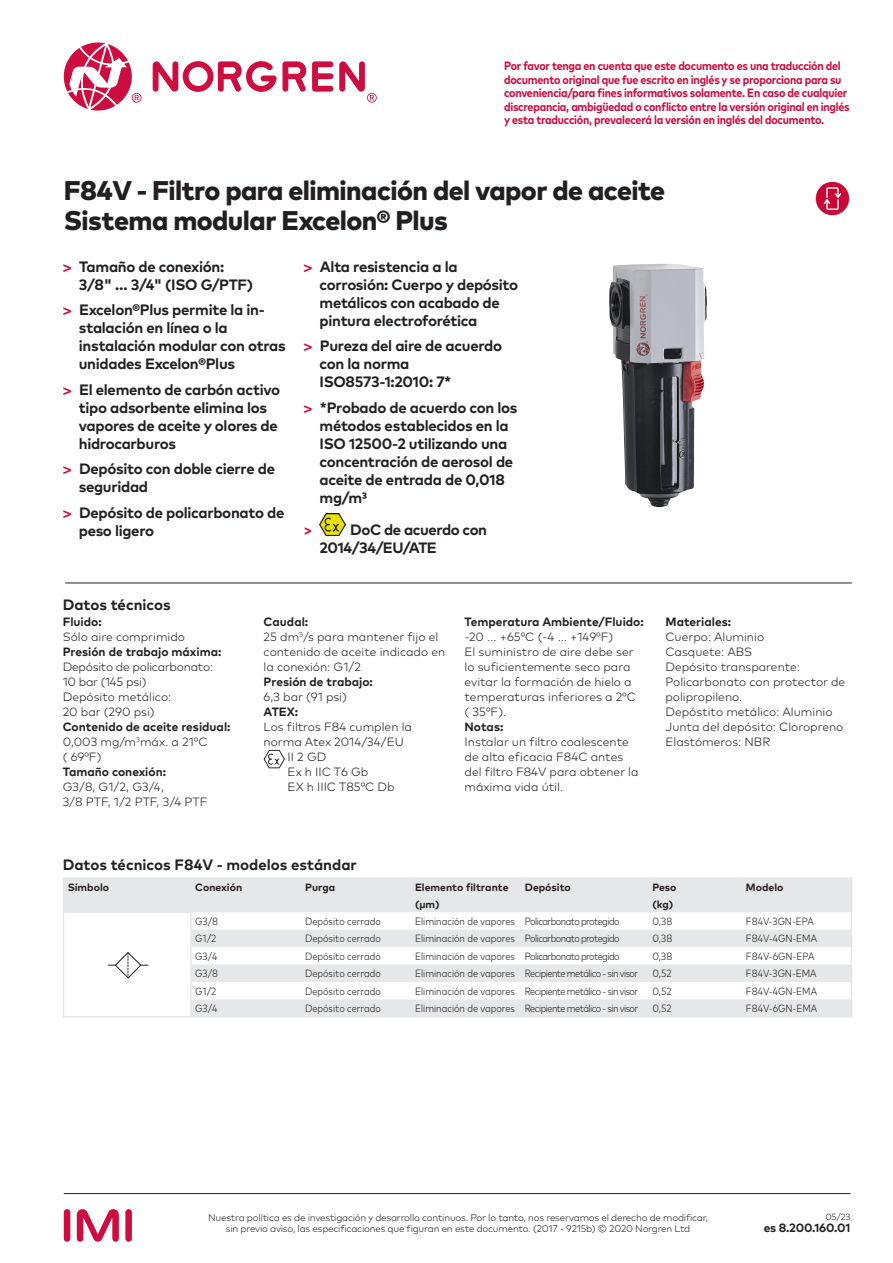
<style>
.page{position:relative;width:893px;height:1263px;background:#fff}
.page>*{position:absolute;margin:0;border:0;box-sizing:border-box;transform-origin:0 0}
.t1{font:800 27px/30px "Mark Pro";letter-spacing:-.02em;color:#231f20}
.t2{font:700 15px/18px "Mark Pro";letter-spacing:-.02em;color:#231f20}
.t3{font:700 15px "Mark Pro";color:#231f20}
.t4{font:700 15px "Mark Pro";color:#cd0d40}
.t5{font:300 12px/15px "Mark Pro";color:#231f20}
.t6{font:700 condensed 12px/13.5px "Mark Pro";letter-spacing:-.02em;color:#cd0d40}
.t7{font:700 12px/15px "Mark Pro";color:#231f20}
.t8{font:300 12px/15px "Mark Pro";letter-spacing:-.02em;color:#231f20}
.t9{font:700 12px "Mark Pro";letter-spacing:-.02em;color:#231f20}
.t10{font:300 condensed 10.5px "Mark Pro";letter-spacing:-.05em;color:#231f20}
.t11{font:300 condensed 10.5px "Mark Pro";color:#231f20}
.t12{font:700 10.5px "Mark Pro";color:#231f20}
.t13{font:300 9.75px/11.2px "Mark Pro";letter-spacing:-.02em;color:#231f20;text-align:center}
.t14{font:300 9px "Mark Pro";color:#231f20}
.s1{font-family:"Helvetica Neue LTW1 G";color:#cd0d40}
.s2{font-weight:300}
.s3{font-weight:700}
</style>
<div class="page">
<img style="left:609px;top:263px;width:98px;height:244px">
<hr style="left:64px;top:1193px;width:786px;height:1px;background:#231f20">
<div style="left:125px;top:1209px;width:7px;height:33px;background:#cd0d40;border-radius:3px"></div>
<div style="left:64px;top:1209px;width:6px;height:33px;background:#cd0d40;border-radius:3px"></div>
<svg style="left:77px;top:1209px;width:42px;height:33px"></svg>
<svg style="left:339px;top:61px;width:38px;height:42px"></svg>
<svg style="left:153px;top:61px;width:153px;height:31px"></svg>
<svg style="left:312px;top:61px;width:21px;height:31px"></svg>
<svg style="left:64px;top:43px;width:77px;height:68px"></svg>
<img style="left:815px;top:181px;width:35px;height:35px">
<hr style="left:65px;top:583px;width:787px;height:1px;background:#231f20">
<img style="left:320px;top:513px;width:25px;height:22px">
<svg style="left:64px;top:879px;width:787px;height:137px;fill:#e6e7e9"></svg>
<hr style="left:63px;top:1016px;width:128px;height:1px;background:#e6e7e9">
<hr style="left:63px;top:877px;width:128px;height:2px;background:#e6e7e9">
<hr style="left:191px;top:877px;width:110px;height:2px;background:#e6e7e9">
<hr style="left:301px;top:877px;width:110px;height:2px;background:#e6e7e9">
<hr style="left:411px;top:877px;width:110px;height:2px;background:#e6e7e9">
<hr style="left:521px;top:877px;width:127px;height:2px;background:#e6e7e9">
<hr style="left:648px;top:877px;width:94px;height:2px;background:#e6e7e9">
<hr style="left:742px;top:877px;width:110px;height:2px;background:#e6e7e9">
<svg style="left:851px;top:879px;width:1px;height:137px"></svg>
<hr style="left:191px;top:1016px;width:110px;height:1px;background:#e6e7e9">
<hr style="left:301px;top:1016px;width:110px;height:1px;background:#e6e7e9">
<hr style="left:411px;top:1016px;width:110px;height:1px;background:#e6e7e9">
<hr style="left:521px;top:1016px;width:127px;height:1px;background:#e6e7e9">
<hr style="left:648px;top:1016px;width:94px;height:1px;background:#e6e7e9">
<hr style="left:742px;top:1016px;width:110px;height:1px;background:#e6e7e9">
<hr style="left:63px;top:894px;width:129px;height:2px;background:#e6e7e9">
<hr style="left:63px;top:911px;width:129px;height:2px;background:#e6e7e9">
<svg style="left:63px;top:879px;width:1px;height:137px"></svg>
<svg style="left:190px;top:896px;width:2px;height:120px"></svg>
<svg style="left:108px;top:951px;width:40px;height:28px"></svg>
<svg style="left:264px;top:750px;width:21px;height:18px"></svg>
<p class="t6" style="left:504px;top:58px;width:347px">Por favor tenga en cuenta que este documento es una traducción del documento original que fue escrito en inglés y se proporciona para su conveniencia/para fines informativos solamente. En caso de cualquier discrepancia, ambigüedad o conflicto entre la versión original en inglés y esta traducción, prevalecerá la versión en inglés del documento.</p>
<h1 class="t1" style="left:64px;top:173px;width:603px">F84V - Filtro para eliminación del vapor de aceite<br>Sistema modular Excelon® Plus</h1>
<p class="t2" style="left:79px;top:256px;width:176px;text-indent:-16px"><span class="s1">&gt;</span> Tamaño de conexión:<br>3/8" … 3/4" (ISO G/PTF)</p>
<p class="t2" style="left:79px;top:300px;width:208px;text-indent:-16px"><span class="s1">&gt;</span> Excelon®Plus permite la in&shy;stalación en línea o la instalación modular con otras unidades Excelon®Plus</p>
<p class="t2" style="left:79px;top:379px;width:203px;text-indent:-16px"><span class="s1">&gt;</span> El elemento de carbón activo tipo adsorbente elimina los vapores de aceite y olores de hidrocarburos</p>
<p class="t2" style="left:79px;top:459px;width:198px;text-indent:-16px"><span class="s1">&gt;</span> Depósito con doble cierre de seguridad</p>
<p class="t2" style="left:79px;top:502px;width:207px;text-indent:-16px"><span class="s1">&gt;</span> Depósito de policarbonato de peso ligero</p>
<p class="t3" style="left:63px;top:593px;width:110px">Datos técnicos</p>
<p class="t2" style="left:320px;top:256px;width:200px;text-indent:-16px"><span class="s1">&gt;</span> Alta resistencia a la corrosión: Cuerpo y depósito metálicos con acabado de pintura electroforética</p>
<p class="t2" style="left:320px;top:336px;width:184px;text-indent:-16px"><span class="s1">&gt;</span> Pureza del aire de acuerdo con la norma<br>ISO8573-1:2010: 7*</p>
<p class="t2" style="left:320px;top:397px;width:199px;text-indent:-16px"><span class="s1">&gt;</span> *Probado de acuerdo con los métodos establecidos en la<br>ISO 12500-2 utilizando una concentración de aerosol de aceite de entrada de 0,018 mg/m³</p>
<p class="t4" style="left:303px;top:519px;width:10px">&gt;</p>
<p class="t2" style="left:320px;top:520px;width:169px;text-indent:31px">DoC de acuerdo con<br>2014/34/EU/ATE</p>
<p class="t7" style="left:63px;top:613px;width:40px">Fluido:</p>
<p class="t5" style="left:63px;top:628px;width:124px">Sólo aire comprimido</p>
<p class="t7" style="left:63px;top:643px;width:160px">Presión de trabajo máxima:</p>
<p class="t8" style="left:63px;top:658px;width:152px">Depósito de policarbonato:<br>10 bar (145 psi)<br>Depósito metálico:<br>20 bar (290 psi)</p>
<p class="t7" style="left:63px;top:718px;width:169px">Contenido de aceite residual:<br><span class="s2">0,003 mg/m</span><sup>3</sup><span class="s2">máx. a 21°C<br>( 69°F)</span></p>
<p class="t7" style="left:63px;top:763px;width:105px">Tamaño conexión:</p>
<p class="t5" style="left:63px;top:778px;width:146px">G3/8, G1/2, G3/4,<br>3/8 PTF, 1/2 PTF, 3/4 PTF</p>
<p class="t5" style="left:264px;top:613px;width:183px"><span class="s3">Caudal:<br></span>25 dm<sup>3</sup>/s para mantener fijo el contenido de aceite indicado en la conexión: G1/2</p>
<p class="t7" style="left:264px;top:673px;width:111px">Presión de trabajo:</p>
<p class="t5" style="left:264px;top:688px;width:85px">6,3 bar (91 psi)</p>
<p class="t7" style="left:264px;top:703px;width:36px">ATEX:</p>
<p class="t5" style="left:264px;top:718px;width:150px">Los filtros F84 cumplen la</p>
<p class="t5" style="left:264px;top:733px;width:142px">norma Atex 2014/34/EU</p>
<p class="t5" style="left:288px;top:748px;width:40px">II 2 GD</p>
<p class="t5" style="left:288px;top:763px;width:82px">Ex h IIC T6 Gb</p>
<p class="t5" style="left:288px;top:778px;width:109px">EX h IIIC T85°C Db</p>
<p class="t7" style="left:465px;top:613px;width:181px">Temperatura Ambiente/Fluido:</p>
<p class="t5" style="left:465px;top:628px;width:173px">-20 ... +65°C (-4 ... +149°F)<br>El suministro de aire debe ser lo suficientemente seco para evitar la formación de hielo a temperaturas inferiores a 2°C ( 35°F).</p>
<p class="t7" style="left:465px;top:718px;width:40px">Notas:</p>
<p class="t5" style="left:465px;top:733px;width:176px">Instalar un filtro coalescente de alta eficacia F84C antes del filtro F84V para obtener la máxima vida útil.</p>
<p class="t7" style="left:665px;top:613px;width:67px">Materiales:</p>
<p class="t5" style="left:665px;top:628px;width:181px">Cuerpo: Aluminio<br>Casquete: ABS<br>Depósito transparente:<br>Policarbonato con protector de polipropileno.<br>Depóstito metálico: Aluminio<br>Junta del depósito: Cloropreno<br>Elastómeros: NBR</p>
<p class="t3" style="left:63px;top:853px;width:296px">Datos técnicos F84V - modelos estándar</p>
<p class="t12" style="left:68px;top:879px;width:43px">Símbolo</p>
<p class="t12" style="left:195px;top:879px;width:48px">Conexión</p>
<p class="t12" style="left:305px;top:879px;width:32px">Purga</p>
<p class="t12" style="left:415px;top:879px;width:95px">Elemento filtrante</p>
<p class="t12" style="left:525px;top:879px;width:48px">Depósito</p>
<p class="t12" style="left:652px;top:879px;width:26px">Peso</p>
<p class="t12" style="left:746px;top:879px;width:39px">Modelo</p>
<p class="t12" style="left:415px;top:896px;width:26px">(µm)</p>
<p class="t12" style="left:652px;top:896px;width:22px">(kg)</p>
<p class="t11" style="left:195px;top:913px;width:24px">G3/8</p>
<p class="t11" style="left:305px;top:913px;width:77px">Depósito cerrado</p>
<p class="t10" style="left:415px;top:913px;width:206px">Eliminación de vapores Policarbonato protegido</p>
<p class="t11" style="left:652px;top:913px;width:21px">0,38</p>
<p class="t11" style="left:746px;top:913px;width:69px">F84V-3GN-EPA</p>
<p class="t11" style="left:195px;top:931px;width:23px">G1/2</p>
<p class="t11" style="left:305px;top:931px;width:77px">Depósito cerrado</p>
<p class="t10" style="left:415px;top:931px;width:206px">Eliminación de vapores Policarbonato protegido</p>
<p class="t11" style="left:652px;top:931px;width:21px">0,38</p>
<p class="t11" style="left:746px;top:931px;width:73px">F84V-4GN-EMA</p>
<p class="t11" style="left:195px;top:948px;width:24px">G3/4</p>
<p class="t11" style="left:305px;top:948px;width:77px">Depósito cerrado</p>
<p class="t10" style="left:415px;top:948px;width:206px">Eliminación de vapores Policarbonato protegido</p>
<p class="t11" style="left:652px;top:948px;width:21px">0,38</p>
<p class="t11" style="left:746px;top:948px;width:70px">F84V-6GN-EPA</p>
<p class="t11" style="left:195px;top:966px;width:24px">G3/8</p>
<p class="t11" style="left:305px;top:966px;width:77px">Depósito cerrado</p>
<p class="t10" style="left:415px;top:966px;width:225px">Eliminación de vapores Recipiente metálico - sin visor</p>
<p class="t11" style="left:652px;top:966px;width:21px">0,52</p>
<p class="t11" style="left:746px;top:966px;width:72px">F84V-3GN-EMA</p>
<p class="t11" style="left:195px;top:983px;width:23px">G1/2</p>
<p class="t11" style="left:305px;top:983px;width:77px">Depósito cerrado</p>
<p class="t10" style="left:415px;top:983px;width:225px">Eliminación de vapores Recipiente metálico - sin visor</p>
<p class="t11" style="left:652px;top:983px;width:21px">0,52</p>
<p class="t11" style="left:746px;top:983px;width:73px">F84V-4GN-EMA</p>
<p class="t11" style="left:195px;top:1000px;width:24px">G3/4</p>
<p class="t11" style="left:305px;top:1000px;width:77px">Depósito cerrado</p>
<p class="t10" style="left:415px;top:1000px;width:225px">Eliminación de vapores Recipiente metálico - sin visor</p>
<p class="t11" style="left:652px;top:1000px;width:21px">0,52</p>
<p class="t11" style="left:746px;top:1000px;width:73px">F84V-6GN-EMA</p>
<p class="t13" style="left:208px;top:1211px;width:502px">Nuestra política es de investigación y desarrollo continuos. Por lo tanto, nos reservamos el derecho de modificar, sin previo aviso, las especificaciones que figuran en este documento. (2017 - 9215b) © 2020 Norgren Ltd</p>
<p class="t14" style="left:825px;top:1210px;width:27px">05/23</p>
<p class="t9" style="left:764px;top:1219px;width:88px">es 8.200.160.01</p>
</div>
